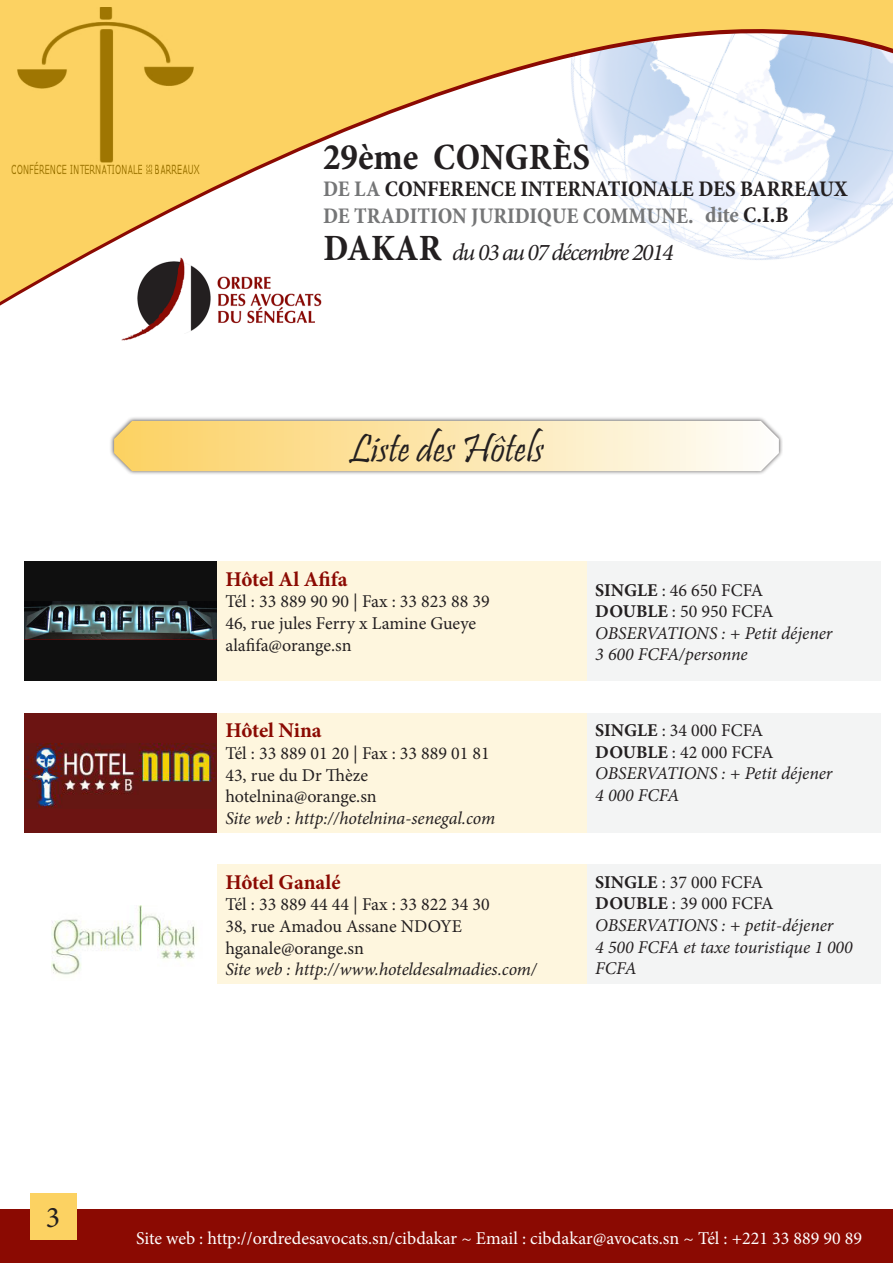
<style>
.page{position:relative;width:893px;height:1263px;background:#fff}
.page>*{position:absolute;margin:0;border:0;box-sizing:border-box;transform-origin:0 0}
.t1{font:40.5px "Pristina";color:#231f20}
.t2{font:700 condensed 37.5px "Minion Pro";color:#231f20}
.t3{font:30px "Minion Pro";color:#231f20}
.t4{font:italic 24px "Minion Pro";letter-spacing:-.065em;color:#231f20}
.t5{font:700 condensed 22.5px/27px "Minion Pro";color:#231f20}
.t6{font:700 21px "Minion Pro";letter-spacing:-.005em;color:#8b0a02}
.t7{font:italic 18px/21.6px "Minion Pro";letter-spacing:-.005em;color:#231f20}
.t8{font:18px/21.6px "Minion Pro";color:#231f20}
.t9{font:18px "Minion Pro";color:#fff}
.s1{color:#757677}
.s2{font-weight:700;font-style:normal;font-stretch:condensed;font-size:37.5px}
.s3{font-weight:700;font-style:normal}
.s4{font-style:normal}
</style>
<div class="page">
<div style="left:0;top:1209px;width:893px;height:54px;background:#8b0a02"></div>
<div style="left:30px;top:1193px;width:47px;height:46px;background:#fcd262"></div>
<svg style="left:0;top:0;width:893px;height:341px"></svg>
<img style="left:11px;top:7px;width:189px;height:174px">
<div style="left:587px;top:562px;width:293px;height:119px;background:#f3f4f4"></div>
<div style="left:24px;top:562px;width:193px;height:119px;background:#0f0f0f"></div>
<img style="left:24px;top:601px;width:193px;height:39px">
<div style="left:217px;top:562px;width:370px;height:119px;background:#fef6de"></div>
<div style="left:587px;top:713px;width:293px;height:119px;background:#f3f4f4"></div>
<div style="left:24px;top:713px;width:193px;height:119px;background:#6c1412"></div>
<img style="left:24px;top:743px;width:192px;height:65px">
<div style="left:217px;top:713px;width:370px;height:119px;background:#fef6de"></div>
<div style="left:587px;top:865px;width:293px;height:119px;background:#f3f4f4"></div>
<img style="left:51px;top:906px;width:147px;height:69px">
<div style="left:217px;top:865px;width:370px;height:119px;background:#fef6de"></div>
<div style="left:109px;top:416px;width:674px;height:60px;background:#231f20;opacity:.75"></div>
<svg style="left:114px;top:421px;width:665px;height:50px;background:#fce6af"></svg>
<h2 class="t2" style="left:323px;top:132px;width:268px">29ème CONGRèS</h2>
<p class="t5" style="left:323px;top:176px;width:526px"><span class="s1">DE LA</span> CONFERENCE INTERNATIONALE DES BARREAUX<br><span class="s1">DE TRADITION JURIDIQUE COMMUNE. dite</span> C.I.B</p>
<h3 class="t4" style="left:323px;top:236px;width:352px"><span class="s2">Dakar</span> du 03 au 07 décembre 2014</h3>
<h1 class="t1" style="left:349px;top:426px;width:196px">Liste des Hôtels</h1>
<p class="t6" style="left:225px;top:564px;width:124px">Hôtel Al Afifa</p>
<p class="t8" style="left:225px;top:591px;width:266px">Tél : 33 889 90 90 | Fax : 33 823 88 39<br>46, rue jules Ferry x Lamine Gueye alafifa@orange.sn</p>
<p class="t6" style="left:225px;top:716px;width:98px">Hôtel Nina</p>
<p class="t8" style="left:225px;top:742px;width:266px">Tél : 33 889 01 20 | Fax : 33 889 01 81<br>43, rue du Dr Thèze hotelnina@orange.sn</p>
<p class="t7" style="left:225px;top:807px;width:271px">Site web : http://hotelnina-senegal.com</p>
<p class="t6" style="left:225px;top:867px;width:117px">Hôtel Ganalé</p>
<p class="t8" style="left:225px;top:894px;width:266px">Tél : 33 889 44 44 | Fax : 33 822 34 30<br>38, rue Amadou Assane NDOYE hganale@orange.sn</p>
<p class="t7" style="left:225px;top:959px;width:313px">Site web : http://www.hoteldesalmadies.com/</p>
<p class="t7" style="left:595px;top:579px;width:239px"><span class="s3">SINGLE</span> <span class="s4">: 46 650 FCFA<br></span><span class="s3">DOUBLE</span> <span class="s4">: 50 950 FCFA<br></span>OBSERVATIONS : + Petit déjener<br>3 600 FCFA/personne</p>
<p class="t7" style="left:595px;top:720px;width:239px"><span class="s3">SINGLE</span> <span class="s4">: 34 000 FCFA<br></span><span class="s3">DOUBLE</span> <span class="s4">: 42 000 FCFA<br></span>OBSERVATIONS : + Petit déjener<br>4 000 FCFA</p>
<p class="t7" style="left:595px;top:871px;width:259px"><span class="s3">SINGLE</span> <span class="s4">: 37 000 FCFA<br></span><span class="s3">DOUBLE</span> <span class="s4">: 39 000 FCFA<br></span>OBSERVATIONS : + petit-déjener<br>4 500 FCFA et taxe touristique 1 000<br>FCFA</p>
<h3 class="t3" style="left:46px;top:1197px;width:16px">3</h3>
<p class="t9" style="left:136px;top:1226px;width:728px">Site web : http://ordredesavocats.sn/cibdakar ~ Email : cibdakar@avocats.sn ~ Tél : +221 33 889 90 89</p>
</div>
